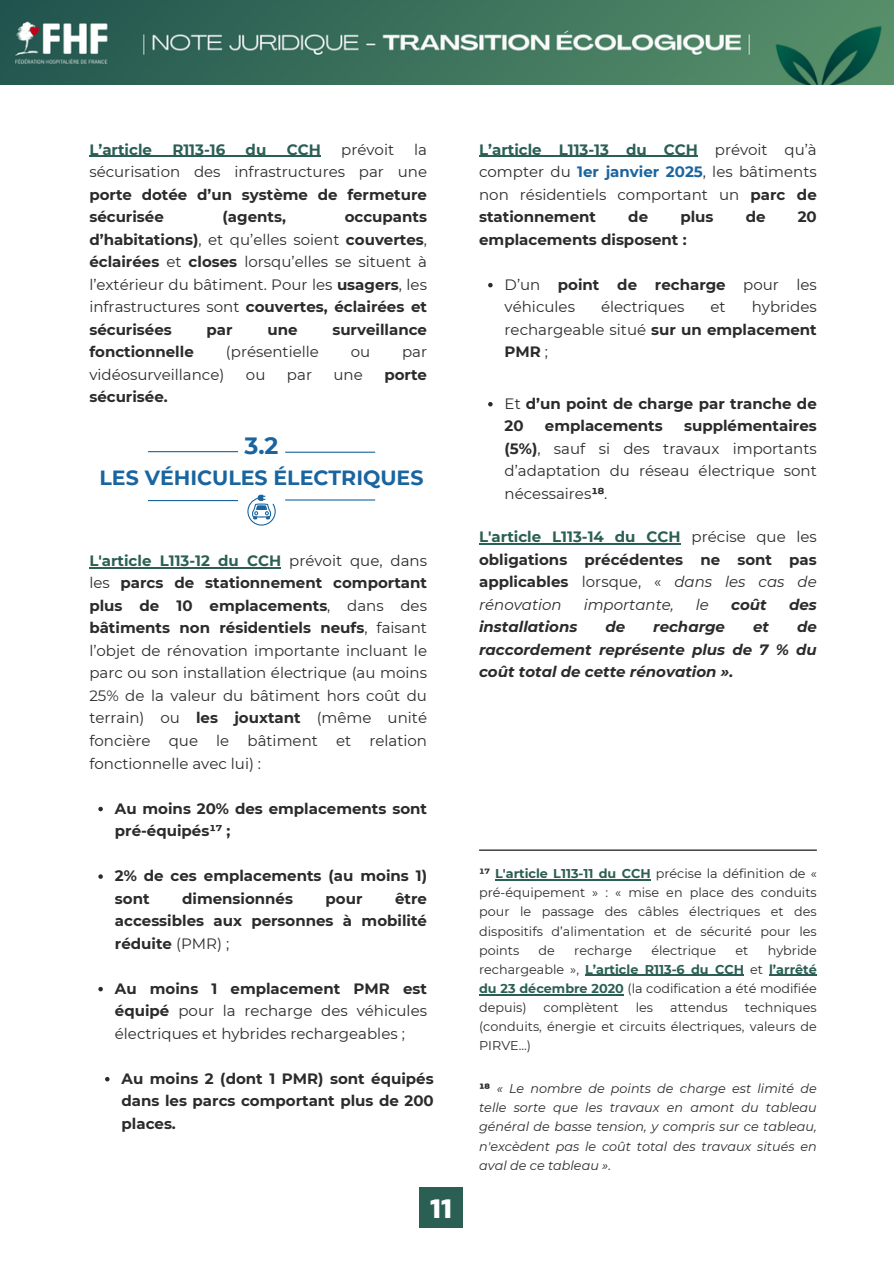
<style>
.page{position:relative;width:894px;height:1264px;background:#fff}
.page>*{position:absolute;margin:0;border:0;box-sizing:border-box;transform-origin:0 0}
.t1{font:700 27.6px "Thicker";color:#fff}
.t2{font:700 23.55px "Montserrat";color:#1a659f}
.t3{font:700 20.55px "Montserrat";color:#1a659f}
.t4{font:15px/22.5px "Montserrat";color:#2b2b2b}
.t5{font:700 15px/22.5px "Montserrat";color:#2b2b2b}
.t6{font:italic 700 15px/22.5px "Montserrat";color:#2b2b2b;text-align:justify}
.t7{font:700 15px "Montserrat";color:#2b5f53}
.t8{font:italic 15px "Montserrat";color:#2b2b2b}
.t9{font:12.75px/19.2px "Montserrat";color:#2b2b2b;text-align:justify}
.t10{font:italic 12.75px/19.2px "Montserrat";color:#2b2b2b;text-align:justify}
.s1{font-weight:400}
.s2{font-weight:700}
.s3{font-weight:700;color:#2b5f53}
.s4{font-weight:700;color:#1a659f}
.s5{color:#2b5f53}
.s6{font-weight:400;font-style:italic}
.s7{font-weight:800;font-style:normal}
</style>
<div class="page">
<div style="left:419px;top:1187px;width:44px;height:40px;background:#2b5f53"></div>
<hr style="left:89px;top:156px;width:232px;height:1px;background:#2b5f53">
<img style="left:0;top:1px;width:893px;height:84px">
<hr style="left:148px;top:451px;width:90px;height:1px;background:#1a659f">
<hr style="left:285px;top:451px;width:90px;height:2px;background:#1a659f">
<hr style="left:148px;top:500px;width:90px;height:1px;background:#1a659f">
<hr style="left:285px;top:499px;width:90px;height:1px;background:#1a659f">
<svg style="left:247px;top:494px;width:28px;height:31px"></svg>
<hr style="left:479px;top:156px;width:218px;height:1px;background:#2b5f53">
<svg style="left:488px;top:283px;width:4px;height:4px"></svg>
<hr style="left:89px;top:567px;width:192px;height:1px;background:#2b5f53">
<svg style="left:98px;top:806px;width:5px;height:5px"></svg>
<svg style="left:98px;top:874px;width:5px;height:4px"></svg>
<svg style="left:98px;top:986px;width:5px;height:5px"></svg>
<hr style="left:479px;top:543px;width:201px;height:1px;background:#2b5f53">
<svg style="left:488px;top:402px;width:4px;height:4px"></svg>
<hr style="left:495px;top:879px;width:155px;height:1px;background:#2b5f53">
<hr style="left:585px;top:974px;width:158px;height:1px;background:#2b5f53">
<hr style="left:768px;top:974px;width:48px;height:1px;background:#2b5f53">
<hr style="left:479px;top:993px;width:144px;height:2px;background:#2b5f53">
<hr style="left:479px;top:849px;width:337px;height:1px;background:#000">
<svg style="left:105px;top:1076px;width:4px;height:5px"></svg>
<h2 class="t7" style="left:89px;top:140px;width:64px">L’article</h2>
<h2 class="t7" style="left:172px;top:140px;width:54px">R113-16</h2>
<h2 class="t7" style="left:245px;top:140px;width:22px">du</h2>
<h2 class="t7" style="left:286px;top:140px;width:36px">CCH</h2>
<h2 class="t4" style="left:341px;top:138px;width:54px">prévoit</h2>
<h2 class="t5" style="left:89px;top:138px;width:339px;text-align:justify;text-indent:325px"><span class="s1">la sécurisation des infrastructures par une </span>porte dotée d’un système de fermeture sécurisée</h2>
<h2 class="t5" style="left:222px;top:205px;width:65px">(agents,</h2>
<h2 class="t4" style="left:89px;top:205px;width:339px;text-indent:255px"><span class="s2">occupants d’habitations)</span>, et qu’elles soient <span class="s2">couvertes</span>, <span class="s2">éclairées</span> et <span class="s2">closes</span> lorsqu’elles se situent à l’extérieur du bâtiment. Pour les <span class="s2">usagers</span>, les infrastructures sont <span class="s2">couvertes, éclairées et sécurisées</span></h2>
<h2 class="t5" style="left:206px;top:318px;width:28px">par</h2>
<h2 class="t5" style="left:267px;top:318px;width:32px">une</h2>
<h2 class="t5" style="left:332px;top:318px;width:96px">surveillance</h2>
<h2 class="t5" style="left:89px;top:340px;width:106px">fonctionnelle</h2>
<h2 class="t4" style="left:226px;top:340px;width:95px">(présentielle</h2>
<h2 class="t4" style="left:350px;top:340px;width:21px">ou</h2>
<h2 class="t4" style="left:402px;top:340px;width:27px">par</h2>
<h2 class="t4" style="left:89px;top:363px;width:136px">vidéosurveillance)</h2>
<h2 class="t4" style="left:246px;top:363px;width:21px">ou</h2>
<h2 class="t4" style="left:287px;top:363px;width:27px">par</h2>
<h2 class="t4" style="left:333px;top:363px;width:31px">une</h2>
<h2 class="t5" style="left:384px;top:363px;width:44px">porte</h2>
<h2 class="t5" style="left:89px;top:385px;width:80px">sécurisée.</h2>
<h1 class="t2" style="left:244px;top:431px;width:35px">3.2</h1>
<h1 class="t3" style="left:99px;top:464px;width:325px">LES VÉHICULES ÉLECTRIQUES</h1>
<p class="t4" style="left:89px;top:549px;width:339px"><span class="s3">L'article L113-12 du CCH</span> prévoit que, dans les <span class="s2">parcs de stationnement comportant plus de 10 emplacements</span>, dans des <span class="s2">bâtiments non résidentiels neufs</span>, faisant l’objet de rénovation importante incluant le parc ou son installation électrique (au moins 25% de la valeur du bâtiment hors coût du terrain) ou <span class="s2">les jouxtant</span> (même unité foncière que le bâtiment et relation fonctionnelle avec lui) :</p>
<p class="t5" style="left:115px;top:797px;width:313px">Au moins 20% des emplacements sont pré-équipés¹⁷ ;</p>
<p class="t5" style="left:115px;top:864px;width:313px">2% de ces emplacements (au moins 1) sont</p>
<p class="t5" style="left:182px;top:887px;width:112px">dimensionnés</p>
<p class="t5" style="left:325px;top:887px;width:38px">pour</p>
<p class="t5" style="left:115px;top:887px;width:313px;text-indent:280px">être accessibles aux personnes à mobilité réduite <span class="s1">(PMR) ;</span></p>
<h2 class="t4" style="left:115px;top:977px;width:313px;text-align:justify"><span class="s2">Au moins 1 emplacement PMR est équipé</span> pour la recharge des véhicules électriques et hybrides rechargeables ;</h2>
<p class="t5" style="left:121px;top:1067px;width:313px;text-align:justify">Au moins 2 (dont 1 PMR) sont équipés dans les parcs comportant plus de 200 places.</p>
<p class="t1" style="left:430px;top:1193px;width:23px">11</p>
<p class="t4" style="left:479px;top:138px;width:339px"><span class="s3">L’article L113-13 du CCH</span> prévoit qu’à compter du <span class="s4">1er janvier 2025</span>, les bâtiments non résidentiels comportant un <span class="s2">parc de stationnement</span></p>
<p class="t5" style="left:628px;top:205px;width:21px">de</p>
<p class="t5" style="left:680px;top:205px;width:35px">plus</p>
<p class="t5" style="left:745px;top:205px;width:21px">de</p>
<p class="t5" style="left:797px;top:205px;width:21px">20</p>
<p class="t5" style="left:479px;top:228px;width:209px">emplacements disposent :</p>
<p class="t4" style="left:504px;top:273px;width:313px">D’un <span class="s2">point de recharge</span> pour les véhicules</p>
<p class="t4" style="left:504px;top:295px;width:313px;text-align:justify;text-indent:247px">hybrides rechargeable situé <span class="s2">sur un emplacement PMR</span> ;</p>
<p class="t4" style="left:601px;top:295px;width:85px">électriques</p>
<p class="t4" style="left:710px;top:295px;width:17px">et</p>
<p class="t5" style="left:504px;top:392px;width:313px"><span class="s1">Et</span> d’un point de charge par tranche de<br>20</p>
<p class="t4" style="left:504px;top:414px;width:313px;text-align:justify;text-indent:179px"><span class="s2">supplémentaires (5%)</span>, sauf si des travaux importants d’adaptation du réseau électrique sont nécessaires<span class="s2">¹⁸</span>.</p>
<p class="t5" style="left:545px;top:414px;width:119px">emplacements</p>
<p class="t5" style="left:479px;top:525px;width:339px;text-align:justify"><span class="s5">L'article L113-14 du CCH</span> <span class="s1">précise que les </span>obligations précédentes ne sont pas applicables <span class="s1">lorsque, «</span> <span class="s6">dans les cas de rénovation</span></p>
<p class="t8" style="left:583px;top:595px;width:92px">importante,</p>
<p class="t8" style="left:695px;top:595px;width:15px">le</p>
<p class="t6" style="left:731px;top:593px;width:37px">coût</p>
<p class="t6" style="left:788px;top:593px;width:29px">des</p>
<p class="t6" style="left:479px;top:615px;width:100px">installations</p>
<p class="t6" style="left:605px;top:615px;width:21px">de</p>
<p class="t6" style="left:653px;top:615px;width:73px">recharge</p>
<p class="t6" style="left:752px;top:615px;width:17px">et</p>
<p class="t6" style="left:479px;top:615px;width:339px;text-indent:318px">de raccordement représente plus de 7 % du coût total de cette rénovation ».</p>
<p class="t9" style="left:479px;top:863px;width:339px"><span class="s2">¹⁷</span> <span class="s3">L'article L113-11 du CCH</span> précise la définition de « pré-équipement » : « mise en place des conduits pour le passage des câ bles électriques et des dispositifs d’alimentation et de sécurité pour les points</p>
<p class="t9" style="left:479px;top:940px;width:339px;text-align:left;text-indent:288px">hybride rechargeable », <span class="s3">L’article R113-6 du CCH</span> et <span class="s3">l’arrêté du 23 décembre 2020</span> (la codification a été modifiée depuis)</p>
<p class="t9" style="left:538px;top:940px;width:18px">de</p>
<p class="t9" style="left:574px;top:940px;width:59px">recharge</p>
<p class="t9" style="left:651px;top:940px;width:66px">électrique</p>
<p class="t9" style="left:735px;top:940px;width:14px">et</p>
<p class="t9" style="left:479px;top:997px;width:339px;text-indent:266px">techniques (conduits, énergie et circuits électriques, valeurs de PIRVE...)</p>
<p class="t10" style="left:479px;top:1078px;width:339px"><span class="s7">¹⁸</span> « Le nombre de points de charge est limité de telle sorte que les travaux en amont du tableau général de basse tension, y compris sur ce tableau, n'excèdent pas le coût total des travaux situés en aval de ce tableau ».</p>
<p class="t9" style="left:543px;top:997px;width:77px">complètent</p>
<p class="t9" style="left:635px;top:997px;width:19px">les</p>
<p class="t9" style="left:670px;top:997px;width:59px">attendus</p>
</div>
